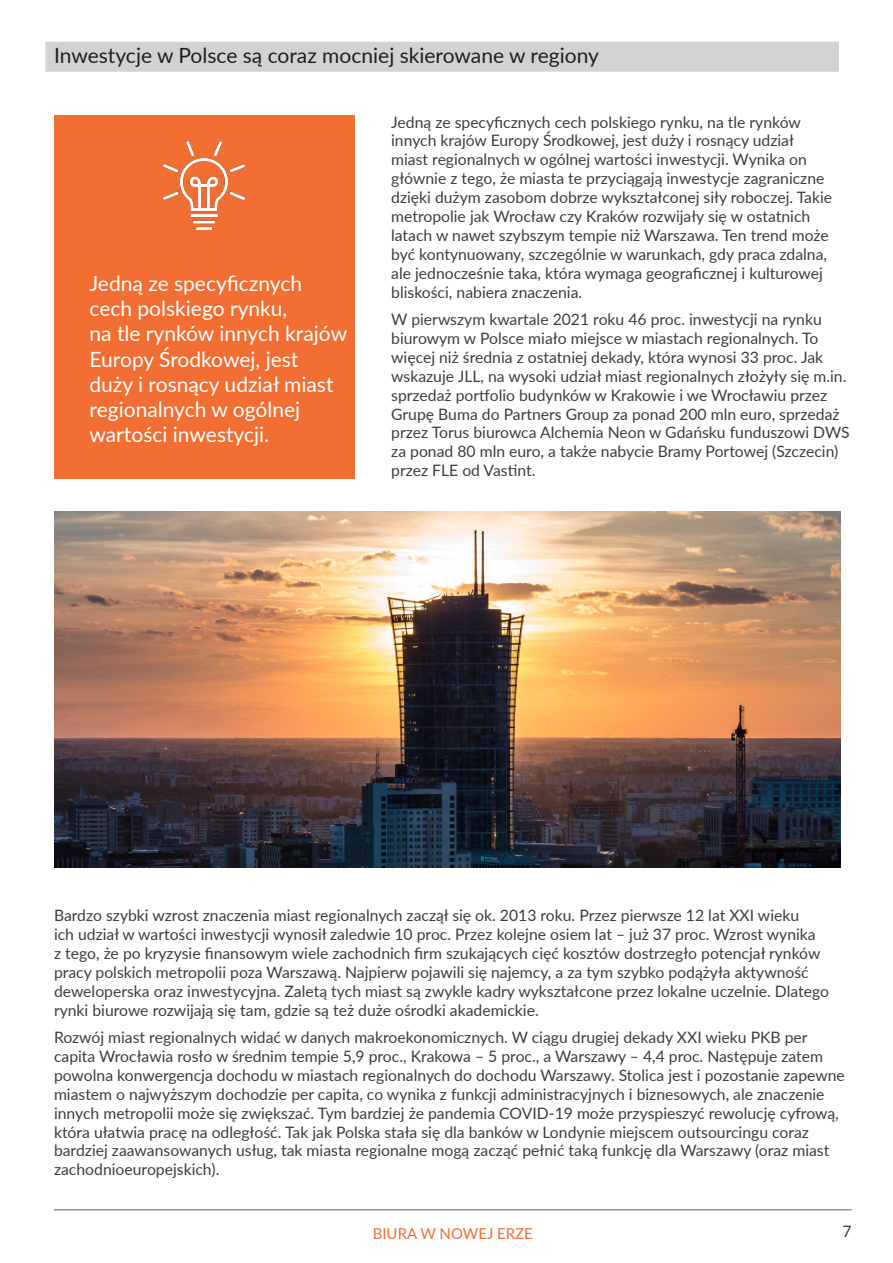
<style>
.page{position:relative;width:893px;height:1263px;background:#fff}
.page>*{position:absolute;margin:0;border:0;box-sizing:border-box;transform-origin:0 0}
.cytat{font:21px/25.2px "Lato";color:#fff}
.podtytul_do_spisu{font:21px "Lato";color:#231f20}
.t1{font:15.75px/18.9px "Lato";color:#3e3e3f}
.pagina{font:15px "Lato";color:#f26e32}
</style>
<div class="page">
<div style="left:45px;top:42px;width:794px;height:30px;background:#d1d2d4"></div>
<div style="left:54px;top:115px;width:300px;height:364px;background:#f26e32"></div>
<img style="left:164px;top:141px;width:81px;height:89px">
<img style="left:54px;top:511px;width:786px;height:356px">
<hr style="left:54px;top:1209px;width:798px;height:1px;background:#939598">
<p class="podtytul_do_spisu" style="left:54px;top:41px;width:547px">Inwestycje w Polsce są coraz mocniej skierowane w regiony</p>
<p class="cytat" style="left:89px;top:270px;width:259px">Jedną ze specyficznych cech polskiego rynku,<br>na tle rynków innych krajów<br>Europy Środkowej, jest duży i rosnący udział miast regionalnych w ogólnej wartości inwestycji.</p>
<p class="t1" style="left:391px;top:112px;width:442px">Jedną ze specyficznych cech polskiego rynku, na tle rynków innych krajów Europy Środkowej, jest duży i rosnący udział miast regionalnych w ogólnej wartości inwestycji. Wynika on głównie z tego, że miasta te przyciągają inwestycje zagraniczne dzięki dużym zasobom dobrze wykształconej siły roboczej. Takie metropolie jak Wrocław czy Kraków rozwijały się w ostatnich latach w nawet szybszym tempie niż Warszawa. Ten trend może być kontynuowany, szczególnie w warunkach, gdy praca zdalna, ale jednocześnie taka, która wymaga geograficznej i kulturowej bliskości, nabiera znaczenia.</p>
<p class="t1" style="left:391px;top:309px;width:460px">W pierwszym kwartale 2021 roku 46 proc. inwestycji na rynku biurowym w Polsce miało miejsce w miastach regionalnych. To więcej niż średnia z ostatniej dekady, która wynosi 33 proc. Jak wskazuje JLL, na wysoki udział miast regionalnych złożyły się m.in. sprzedaż portfolio budynków w Krakowie i we Wrocławiu przez Grupę Buma do Partners Group za ponad 200 mln euro, sprzedaż przez Torus biurowca Alchemia Neon w Gdańsku funduszowi DWS za ponad 80 mln euro, a także nabycie Bramy Portowej (Szczecin) przez FLE od Vastint.</p>
<p class="t1" style="left:54px;top:905px;width:776px">Bardzo szybki wzrost znaczenia miast regionalnych zaczął się ok. 2013 roku. Przez pierwsze 12 lat XXI wieku<br>ich udział w wartości inwestycji wynosił zaledwie 10 proc. Przez kolejne osiem lat – już 37 proc. Wzrost wynika<br>z tego, że po kryzysie finansowym wiele zachodnich firm szukających cięć kosztów dostrzegło potencjał rynków pracy polskich metropolii poza Warszawą. Najpierw pojawili się najemcy, a za tym szybko podążyła aktywność deweloperska oraz inwestycyjna. Zaletą tych miast są zwykle kadry wykształcone przez lokalne uczelnie. Dlatego rynki biurowe rozwijają się tam, gdzie są też duże ośrodki akademickie.</p>
<p class="t1" style="left:54px;top:1027px;width:792px">Rozwój miast regionalnych widać w danych makroekonomicznych. W ciągu drugiej dekady XXI wieku PKB per capita Wrocławia rosło w średnim tempie 5,9 proc., Krakowa – 5 proc., a Warszawy – 4,4 proc. Następuje zatem powolna konwergencja dochodu w miastach regionalnych do dochodu Warszawy. Stolica jest i pozostanie zapewne miastem o najwyższym dochodzie per capita, co wynika z funkcji administracyjnych i biznesowych, ale znaczenie innych metropolii może się zwiększać. Tym bardziej że pandemia COVID-19 może przyspieszyć rewolucję cyfrową, która ułatwia pracę na odległość. Tak jak Polska stała się dla banków w Londynie miejscem outsourcingu coraz bardziej zaawansowanych usług, tak miasta regionalne mogą zacząć pełnić taką funkcję dla Warszawy (oraz miast zachodnioeuropejskich).</p>
<p class="pagina" style="left:373px;top:1223px;width:162px">BIURA W NOWEJ ERZE</p>
<p class="t1" style="left:843px;top:1221px;width:11px">7</p>
</div>
